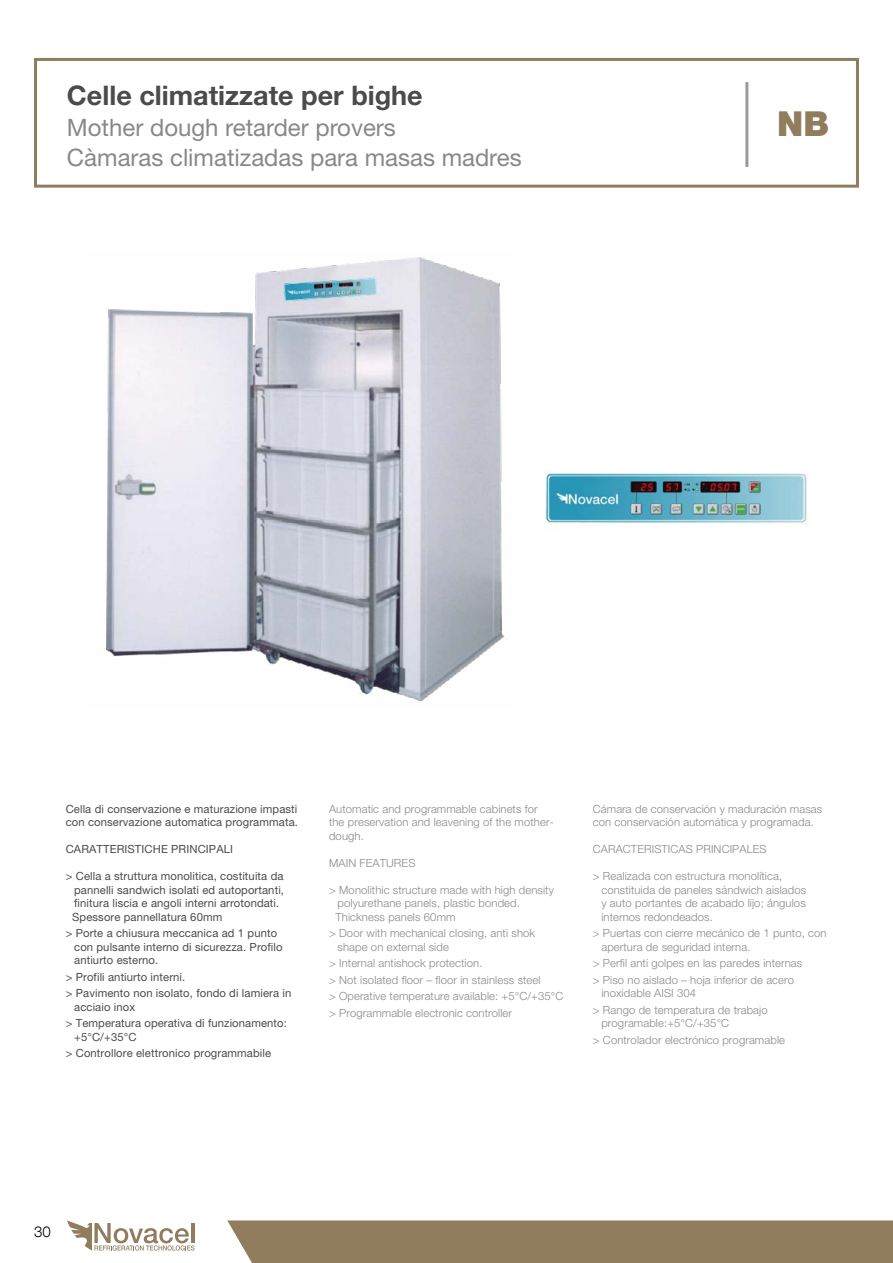
<style>
.page{position:relative;width:893px;height:1263px;background:#fff}
.page>*{position:absolute;margin:0;border:0;box-sizing:border-box;transform-origin:0 0}
.t1{font:900 34.5px "Helvetica Neue LT Std";color:#917d5d}
.t2{font:700 27px "Helvetica Neue LT Std";color:#4b4b4d}
.t3{font:24px/30px "Helvetica Neue LT Std";color:#87888a}
.t4{font:300 15px "Helvetica Neue LT Com";color:#000}
.t5{font:300 11.25px/13.5px "Helvetica Neue LT Std";letter-spacing:.01em;color:#87888a}
.t6{font:11.25px/13.5px "Helvetica Neue LT Std";letter-spacing:.01em;color:#4b4b4d}
</style>
<div class="page">
<div style="left:227px;top:1220px;width:666px;height:43px;background:#917d5d"></div>
<svg style="left:67px;top:1220px;width:128px;height:30px"></svg>
<hr style="left:745px;top:82px;width:3px;height:85px;background:#9a9a9a">
<div style="left:34px;top:58px;width:825px;height:130px;border:3px solid #917d5d"></div>
<img style="left:106px;top:257px;width:399px;height:444px">
<img style="left:545px;top:472px;width:263px;height:52px">
<h2 class="t2" style="left:67px;top:79px;width:357px">Celle climatizzate per bighe</h2>
<h3 class="t3" style="left:67px;top:112px;width:456px">Mother dough retarder provers<br>Càmaras climatizadas para masas madres</h3>
<h1 class="t1" style="left:777px;top:103px;width:53px">NB</h1>
<p class="t6" style="left:66px;top:802px;width:234px">Cella di conservazione e maturazione impasti con conservazione automatica programmata.</p>
<p class="t6" style="left:66px;top:842px;width:169px">CARATTERISTICHE PRINCIPALI</p>
<p class="t6" style="left:72px;top:869px;width:213px;text-indent:-6px">&gt; Cella a struttura monolitica, costituita da pannelli sandwich isolati ed autoportanti, finitura liscia e angoli interni arrotondati.<br>Spessore pannellatura 60mm</p>
<p class="t6" style="left:74px;top:926px;width:210px;text-indent:-9px">&gt; Porte a chiusura meccanica ad 1 punto con pulsante interno di sicurezza. Profilo antiurto esterno.</p>
<p class="t6" style="left:66px;top:968px;width:227px;line-height:16.5px">&gt; Profili antiurto interni.<br>&gt; Pavimento non isolato, fondo di lamiera in</p>
<p class="t6" style="left:66px;top:998px;width:223px;line-height:16.5px;text-indent:9px">acciaio inox<br>&gt; Temperatura operativa di funzionamento:</p>
<p class="t6" style="left:66px;top:1028px;width:207px;line-height:16.5px;text-indent:9px">+5°C/+35°C<br>&gt; Controllore elettronico programmabile</p>
<p class="t5" style="left:329px;top:802px;width:226px">Automatic and programmable cabinets for the preservation and leavening of the mother&shy;dough.</p>
<p class="t5" style="left:329px;top:856px;width:88px">MAIN FEATURES</p>
<p class="t5" style="left:336px;top:883px;width:220px;text-indent:-6px">&gt; Monolithic structure made with high density polyurethane panels, plastic bonded.<br>Thickness panels 60mm</p>
<p class="t5" style="left:338px;top:926px;width:199px;text-indent:-9px">&gt; Door with mechanical closing, anti shok shape on external side</p>
<p class="t5" style="left:329px;top:955px;width:236px;line-height:16.5px">&gt; Internal antishock protection.<br>&gt; Not isolated floor – floor in stainless steel<br>&gt; Operative temperature available: +5°C/+35°C &gt; Programmable electronic controller</p>
<p class="t5" style="left:593px;top:802px;width:231px">Cámara de conservación y maduración masas con conservación automática y programada.</p>
<p class="t5" style="left:593px;top:842px;width:175px">CARACTERISTICAS PRINCIPALES</p>
<p class="t5" style="left:601px;top:869px;width:206px;text-indent:-9px">&gt; Realizada con estructura monolítica, constituida de paneles sándwich aislados y auto portantes de acabado lijo; ángulos internos redondeados.</p>
<p class="t5" style="left:601px;top:926px;width:227px;text-indent:-9px">&gt; Puertas con cierre mecánico de 1 punto, con apertura de seguridad interna.</p>
<p class="t5" style="left:593px;top:955px;width:211px;line-height:16.5px">&gt; Perfil anti golpes en las paredes internas &gt; Piso no aislado – hoja inferior de acero</p>
<p class="t5" style="left:593px;top:985px;width:176px;line-height:16.5px;text-indent:9px">inoxidable AISI 304<br>&gt; Rango de temperatura de trabajo</p>
<p class="t5" style="left:593px;top:1015px;width:194px;line-height:16.5px;text-indent:9px">programable:+5°C/+35°C<br>&gt; Controlador electrónico programable</p>
<h3 class="t4" style="left:34px;top:1223px;width:18px">30</h3>
</div>
